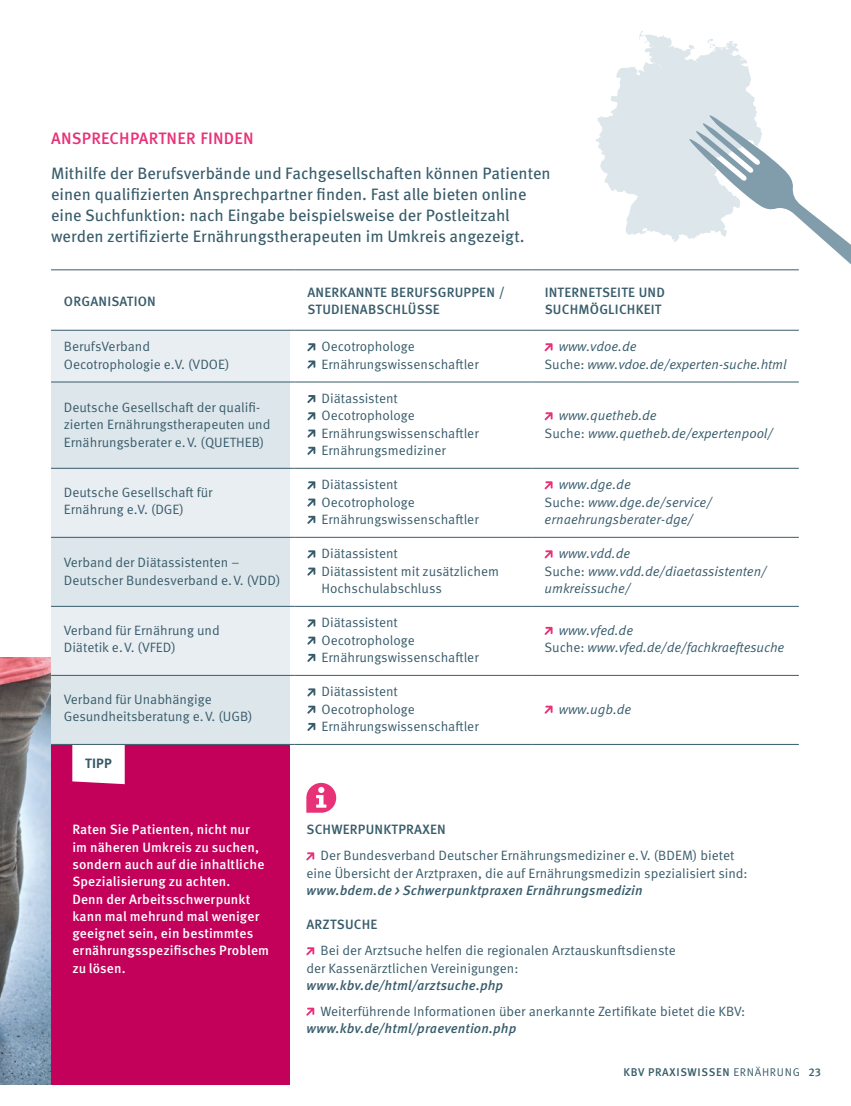
<style>
.page{position:relative;width:851px;height:1106px;background:#fff}
.page>*{position:absolute;margin:0;border:0;box-sizing:border-box;transform-origin:0 0}
.t1{font:16.5px/21px "Meta Pro";color:#385c6b}
.t2{font:500 16.5px "Meta Pro";letter-spacing:.015em;color:#e83278}
.t3{font:13.5px/17.2px "Meta Pro Norm";color:#385c6b}
.t4{font:13.5px/17.2px "Meta Pro Norm Ita";color:#385c6b}
.t5{font:500 13.5px/17.2px "Meta Pro";letter-spacing:.005em;color:#fff}
.t6{font:500 13.5px/17.2px "Meta Pro";letter-spacing:.015em;color:#385c6b}
.t7{font:italic 500 13.5px "Meta Pro";letter-spacing:.01em;color:#385c6b}
.t8{font:700 13.5px "Meta Pro";color:#385c6b}
.t9{font:500 11.25px "Meta Pro";letter-spacing:.06em;color:#385c6b}
.s1{font-family:"Meta Pro Norm"}
.s2{font-family:"Meta Pro Norm";font-weight:400}
</style>
<div class="page">
<img style="left:1px;top:658px;width:50px;height:426px">
<img style="left:0;top:658px;width:1px;height:426px">
<div style="left:51px;top:675px;width:238px;height:69px;background:#dde6eb"></div>
<div style="left:51px;top:330px;width:238px;height:52px;background:#e9eef2"></div>
<div style="left:51px;top:468px;width:238px;height:69px;background:#e9eef2"></div>
<div style="left:51px;top:606px;width:238px;height:69px;background:#e9eef2"></div>
<div style="left:51px;top:382px;width:238px;height:86px;background:#dde6eb"></div>
<div style="left:51px;top:537px;width:238px;height:69px;background:#dde6eb"></div>
<div style="left:51px;top:744px;width:238px;height:340px;background:#c3005a"></div>
<svg style="left:72px;top:743px;width:53px;height:41px;background:#fbf3f7"></svg>
<hr style="left:294px;top:269px;width:237px;height:1px;background:#385c6b">
<hr style="left:294px;top:330px;width:237px;height:1px;background:#385c6b">
<hr style="left:294px;top:381px;width:237px;height:1px;background:#385c6b">
<hr style="left:294px;top:468px;width:237px;height:1px;background:#385c6b">
<hr style="left:294px;top:537px;width:237px;height:1px;background:#385c6b">
<hr style="left:294px;top:606px;width:237px;height:1px;background:#385c6b">
<hr style="left:294px;top:675px;width:237px;height:1px;background:#385c6b">
<hr style="left:294px;top:744px;width:237px;height:1px;background:#385c6b">
<svg style="left:307px;top:343px;width:8px;height:8px"></svg>
<svg style="left:307px;top:360px;width:8px;height:8px"></svg>
<svg style="left:307px;top:395px;width:8px;height:8px"></svg>
<svg style="left:307px;top:412px;width:8px;height:8px"></svg>
<svg style="left:307px;top:429px;width:8px;height:8px"></svg>
<svg style="left:307px;top:447px;width:8px;height:8px"></svg>
<svg style="left:307px;top:481px;width:8px;height:8px"></svg>
<svg style="left:307px;top:498px;width:8px;height:8px"></svg>
<svg style="left:307px;top:516px;width:8px;height:8px"></svg>
<svg style="left:307px;top:550px;width:8px;height:8px"></svg>
<svg style="left:307px;top:567px;width:8px;height:8px"></svg>
<svg style="left:307px;top:619px;width:8px;height:8px"></svg>
<svg style="left:307px;top:636px;width:8px;height:8px"></svg>
<svg style="left:307px;top:654px;width:8px;height:8px"></svg>
<svg style="left:307px;top:688px;width:8px;height:8px"></svg>
<svg style="left:307px;top:705px;width:8px;height:8px"></svg>
<svg style="left:307px;top:723px;width:8px;height:8px"></svg>
<hr style="left:531px;top:269px;width:267px;height:1px;background:#385c6b">
<hr style="left:531px;top:330px;width:267px;height:1px;background:#385c6b">
<hr style="left:531px;top:381px;width:267px;height:1px;background:#385c6b">
<hr style="left:531px;top:468px;width:267px;height:1px;background:#385c6b">
<hr style="left:531px;top:537px;width:267px;height:1px;background:#385c6b">
<hr style="left:531px;top:606px;width:267px;height:1px;background:#385c6b">
<hr style="left:531px;top:675px;width:267px;height:1px;background:#385c6b">
<hr style="left:531px;top:744px;width:267px;height:1px;background:#385c6b">
<svg style="left:544px;top:343px;width:8px;height:8px"></svg>
<svg style="left:544px;top:412px;width:8px;height:8px"></svg>
<svg style="left:544px;top:481px;width:8px;height:8px"></svg>
<svg style="left:544px;top:550px;width:8px;height:8px"></svg>
<svg style="left:544px;top:627px;width:8px;height:8px"></svg>
<svg style="left:544px;top:705px;width:8px;height:8px"></svg>
<svg style="left:595px;top:31px;width:255px;height:300px"></svg>
<svg style="left:306px;top:783px;width:30px;height:29px"></svg>
<svg style="left:306px;top:852px;width:8px;height:8px"></svg>
<svg style="left:306px;top:947px;width:8px;height:8px"></svg>
<svg style="left:306px;top:1007px;width:8px;height:8px"></svg>
<hr style="left:51px;top:269px;width:243px;height:1px;background:#385c6b">
<hr style="left:51px;top:330px;width:243px;height:1px;background:#385c6b">
<hr style="left:51px;top:381px;width:243px;height:1px;background:#385c6b">
<hr style="left:51px;top:468px;width:243px;height:1px;background:#385c6b">
<hr style="left:51px;top:537px;width:243px;height:1px;background:#385c6b">
<hr style="left:51px;top:606px;width:243px;height:1px;background:#385c6b">
<hr style="left:51px;top:675px;width:243px;height:1px;background:#385c6b">
<hr style="left:51px;top:744px;width:243px;height:1px;background:#385c6b">
<p class="t2" style="left:51px;top:126px;width:204px">ANSPRECHPARTNER FINDEN</p>
<p class="t1" style="left:51px;top:161px;width:501px">Mithilfe der Berufsverbände und Fachgesellschaften können Patienten einen qualifizierten Ansprechpartner finden. Fast alle bieten online eine Suchfunktion: nach Eingabe beispielsweise der Postleitzahl werden zertifizierte Ernährungstherapeuten im Umkreis angezeigt.</p>
<p class="t6" style="left:64px;top:291px;width:94px">ORGANISATION</p>
<p class="t3" style="left:64px;top:337px;width:167px">BerufsVerband<br>Oecotrophologie e.V. (VDOE)</p>
<p class="t3" style="left:64px;top:398px;width:208px">Deutsche Gesellschaft der qualifi&shy;zierten Ernährungstherapeuten und<br>Ernährungsberater e.V. (QUETHEB)</p>
<p class="t3" style="left:64px;top:482px;width:150px">Deutsche Gesellschaft für<br>Ernährung e.V. (DGE)</p>
<p class="t3" style="left:64px;top:553px;width:218px">Verband der Diätassistenten –<br>Deutscher Bundesverband e.V. (VDD)</p>
<p class="t3" style="left:64px;top:620px;width:157px">Verband für Ernährung und<br>Diätetik e.V. (VFED)</p>
<p class="t3" style="left:64px;top:689px;width:190px">Verband für Unabhängige<br>Gesundheitsberatung e.V. (UGB)</p>
<p class="t8" style="left:85px;top:752px;width:28px">TIPP</p>
<p class="t5" style="left:72px;top:820px;width:198px">Raten Sie Patienten, nicht nur<br>im näheren Umkreis zu suchen, sondern auch auf die inhaltliche<br>Spezialisierung zu achten.<br>Denn der Arbeitsschwerpunkt kann mal mehrund mal weniger geeignet sein, ein bestimmtes ernährungsspezifisches Problem zu lösen.</p>
<p class="t6" style="left:307px;top:282px;width:199px">ANERKANNTE BERUFSGRUPPEN /<br>STUDIENABSCHLÜSSE</p>
<p class="t3" style="left:321px;top:337px;width:159px">Oecotrophologe<br>Ernährungswissenschaftler</p>
<p class="t3" style="left:321px;top:389px;width:159px">Diätassistent<br>Oecotrophologe<br>Ernährungswissenschaftler<br>Ernährungsmediziner</p>
<p class="t3" style="left:321px;top:475px;width:159px">Diätassistent<br>Oecotrophologe<br>Ernährungswissenschaftler</p>
<p class="t3" style="left:321px;top:544px;width:179px">Diätassistent<br>Diätassistent mit zusätzlichem<br>Hochschulabschluss</p>
<p class="t3" style="left:321px;top:613px;width:159px">Diätassistent<br>Oecotrophologe<br>Ernährungswissenschaftler</p>
<p class="t3" style="left:321px;top:682px;width:159px">Diätassistent<br>Oecotrophologe<br>Ernährungswissenschaftler</p>
<p class="t6" style="left:544px;top:282px;width:122px">INTERNETSEITE UND<br>SUCHMÖGLICHKEIT</p>
<p class="t4" style="left:544px;top:337px;width:243px;text-indent:14px">www.vdoe.de<br><span class="s1">Suche:</span> www.vdoe.de/experten-suche.html</p>
<p class="t4" style="left:544px;top:406px;width:230px;text-indent:14px">www.quetheb.de<br><span class="s1">Suche:</span> www.quetheb.de/expertenpool/</p>
<p class="t4" style="left:544px;top:475px;width:169px;text-indent:14px">www.dge.de<br><span class="s1">Suche:</span> www.dge.de/service/ ernaehrungsberater-dge/</p>
<p class="t4" style="left:544px;top:544px;width:224px;text-indent:14px">www.vdd.de<br><span class="s1">Suche:</span> www.vdd.de/diaetassistenten/ umkreissuche/</p>
<p class="t4" style="left:544px;top:620px;width:241px;text-indent:14px">www.vfed.de<br><span class="s1">Suche:</span> www.vfed.de/de/fachkraeftesuche</p>
<p class="t4" style="left:558px;top:699px;width:74px">www.ugb.de</p>
<p class="t6" style="left:306px;top:820px;width:141px">SCHWERPUNKTPRAXEN</p>
<p class="t3" style="left:306px;top:846px;width:443px;text-align:center">Der Bundesverband Deutscher Ernährungsmediziner e.V. (BDEM) bietet eine Übersicht der Arztpraxen, die auf Ernährungsmedizin spezialisiert sind:</p>
<p class="t7" style="left:306px;top:879px;width:337px">www.bdem.de &gt; Schwerpunktpraxen Ernährungsmedizin</p>
<p class="t6" style="left:306px;top:915px;width:72px">ARZTSUCHE</p>
<p class="t3" style="left:306px;top:941px;width:371px;text-indent:14px">Bei der Arztsuche helfen die regionalen Arztauskunftsdienste der Kassenärztlichen Vereinigungen:</p>
<p class="t7" style="left:306px;top:974px;width:198px">www.kbv.de/html/arztsuche.php</p>
<p class="t3" style="left:320px;top:1001px;width:426px">Weiterführende Informationen über anerkannte Zertifikate bietet die KBV:</p>
<p class="t7" style="left:306px;top:1017px;width:211px">www.kbv.de/html/praevention.php</p>
<p class="t9" style="left:623px;top:1063px;width:199px">KBV PRAXISWISSEN <span class="s2">ERNÄHRUNG</span> 23</p>
</div>
